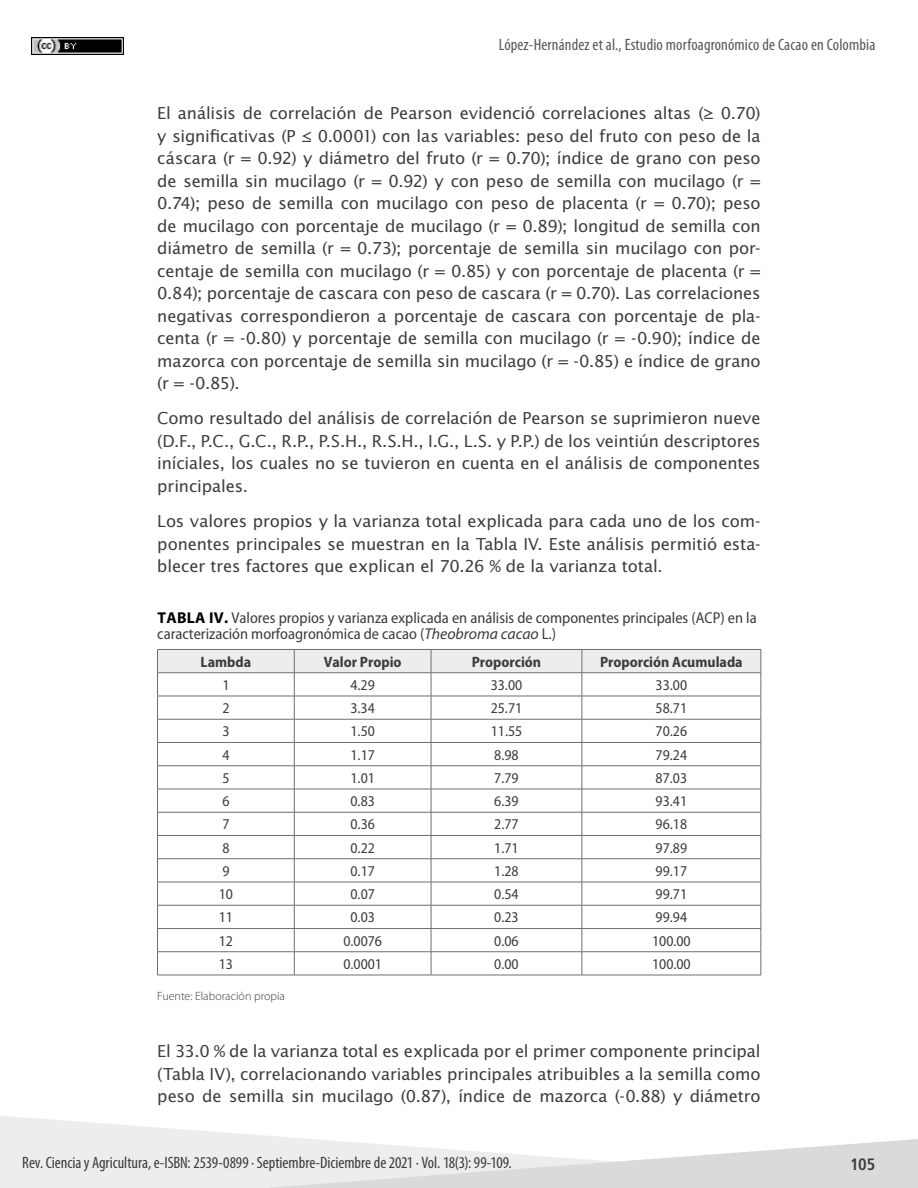
<style>
.page{position:relative;width:918px;height:1188px;background:#fff}
.page>*{position:absolute;margin:0;border:0;box-sizing:border-box;transform-origin:0 0}
.t1{font:16.5px/22.5px "Lucida Sans Std";letter-spacing:-.01em;color:#3c3c3b;text-align:justify}
.t2{font:condensed 16.5px "Myriad Pro";letter-spacing:-.005em;color:#3c3c3b}
.t3{font:condensed 16.5px "Myriad Pro";letter-spacing:.01em;color:#575756}
.t4{font:700 condensed 16.5px "Frutiger LT Std";color:#3c3c3b}
.t5{font:semi-condensed 15.75px/16.5px "Myriad Pro";color:#3c3c3b}
.t6{font:semi-condensed 15px "Myriad Pro";color:#3c3c3b}
.t7{font:700 semi-condensed 15px "Myriad Pro";color:#3c3c3b}
.t8{font:300 12px "Myriad Pro";color:#3c3c3b}
.s1{font-weight:700;font-stretch:normal;color:#000}
.s2{font-style:italic;font-stretch:normal}
</style>
<div class="page">
<img style="left:31px;top:38px;width:92px;height:17px">
<svg style="left:0;top:1116px;width:305px;height:72px;fill:#ededed"></svg>
<svg style="left:269px;top:1139px;width:649px;height:49px"></svg>
<svg style="left:157px;top:649px;width:605px;height:326px"></svg>
<hr style="left:157px;top:975px;width:137px;height:1px;background:#706f6f">
<hr style="left:294px;top:975px;width:137px;height:1px;background:#706f6f">
<hr style="left:431px;top:975px;width:151px;height:1px;background:#706f6f">
<hr style="left:582px;top:975px;width:179px;height:1px;background:#706f6f">
<p class="t3" style="left:499px;top:35px;width:378px">López-Hernández et al., Estudio morfoagronómico de Cacao en Colombia</p>
<p class="t1" style="left:157px;top:102px;width:605px">El análisis de correlación de Pearson evidenció correlaciones altas (≥ 0.70) y significativas (P ≤ 0.0001) con las variables: peso del fruto con peso de la cáscara (r = 0.92) y diámetro del fruto (r = 0.70); índice de grano con peso de semilla sin mucilago (r = 0.92) y con peso de semilla con mucilago (r = 0.74); peso de semilla con mucilago con peso de placenta (r = 0.70); peso de mucilago con porcentaje de mucilago (r = 0.89); longitud de semilla con diámetro de semilla (r = 0.73); porcentaje de semilla sin mucilago con por&shy;centaje de semilla con mucilago (r = 0.85) y con porcentaje de placenta (r = 0.84); porcentaje de cascara con peso de cascara (r = 0.70). Las correlaciones negativas correspondieron a porcentaje de cascara con porcentaje de pla&shy;centa (r = -0.80) y porcentaje de semilla con mucilago (r = -0.90); índice de mazorca con porcentaje de semilla sin mucilago (r = -0.85) e índice de grano (r = -0.85).</p>
<p class="t1" style="left:157px;top:407px;width:605px">Como resultado del análisis de correlación de Pearson se suprimieron nueve (D.F., P.C., G.C., R.P., P.S.H., R.S.H., I.G., L.S. y P.P.) de los veintiún descriptores iníciales, los cuales no se tuvieron en cuenta en el análisis de componentes principales.</p>
<p class="t1" style="left:157px;top:510px;width:605px">Los valores propios y la varianza total explicada para cada uno de los com&shy;ponentes principales se muestran en la Tabla IV. Este análisis permitió esta&shy;blecer tres factores que explican el 70.26 % de la varianza total.</p>
<p class="t5" style="left:157px;top:609px;width:601px"><span class="s1">TABLA IV.</span> Valores propios y varianza explicada en análisis de componentes principales (ACP) en la caracterización morfoagronómica de cacao (<span class="s2">Theobroma cacao</span> L.)</p>
<p class="t7" style="left:201px;top:653px;width:52px">Lambda</p>
<p class="t7" style="left:324px;top:653px;width:79px">Valor Propio</p>
<p class="t7" style="left:472px;top:653px;width:71px">Proporción</p>
<p class="t7" style="left:600px;top:653px;width:144px">Proporción Acumulada</p>
<p class="t6" style="left:222px;top:677px;width:9px">1</p>
<p class="t6" style="left:350px;top:677px;width:26px">4.29</p>
<p class="t6" style="left:491px;top:677px;width:33px">33.00</p>
<p class="t6" style="left:656px;top:677px;width:33px">33.00</p>
<p class="t6" style="left:222px;top:700px;width:9px">2</p>
<p class="t6" style="left:350px;top:700px;width:26px">3.34</p>
<p class="t6" style="left:491px;top:700px;width:33px">25.71</p>
<p class="t6" style="left:656px;top:700px;width:33px">58.71</p>
<p class="t6" style="left:222px;top:723px;width:9px">3</p>
<p class="t6" style="left:351px;top:723px;width:26px">1.50</p>
<p class="t6" style="left:491px;top:723px;width:33px">11.55</p>
<p class="t6" style="left:656px;top:723px;width:33px">70.26</p>
<p class="t6" style="left:222px;top:747px;width:9px">4</p>
<p class="t6" style="left:351px;top:747px;width:26px">1.17</p>
<p class="t6" style="left:494px;top:747px;width:26px">8.98</p>
<p class="t6" style="left:656px;top:747px;width:33px">79.24</p>
<p class="t6" style="left:222px;top:770px;width:9px">5</p>
<p class="t6" style="left:351px;top:770px;width:26px">1.01</p>
<p class="t6" style="left:494px;top:770px;width:26px">7.79</p>
<p class="t6" style="left:656px;top:770px;width:33px">87.03</p>
<p class="t6" style="left:222px;top:793px;width:9px">6</p>
<p class="t6" style="left:351px;top:793px;width:26px">0.83</p>
<p class="t6" style="left:494px;top:793px;width:26px">6.39</p>
<p class="t6" style="left:656px;top:793px;width:33px">93.41</p>
<p class="t6" style="left:222px;top:816px;width:9px">7</p>
<p class="t6" style="left:351px;top:816px;width:26px">0.36</p>
<p class="t6" style="left:494px;top:816px;width:26px">2.77</p>
<p class="t6" style="left:656px;top:816px;width:33px">96.18</p>
<p class="t6" style="left:222px;top:840px;width:9px">8</p>
<p class="t6" style="left:351px;top:840px;width:26px">0.22</p>
<p class="t6" style="left:494px;top:840px;width:26px">1.71</p>
<p class="t6" style="left:656px;top:840px;width:33px">97.89</p>
<p class="t6" style="left:222px;top:863px;width:9px">9</p>
<p class="t6" style="left:351px;top:863px;width:26px">0.17</p>
<p class="t6" style="left:494px;top:863px;width:26px">1.28</p>
<p class="t6" style="left:656px;top:863px;width:33px">99.17</p>
<p class="t6" style="left:219px;top:886px;width:16px">10</p>
<p class="t6" style="left:351px;top:886px;width:26px">0.07</p>
<p class="t6" style="left:494px;top:886px;width:26px">0.54</p>
<p class="t6" style="left:656px;top:886px;width:33px">99.71</p>
<p class="t6" style="left:219px;top:909px;width:16px">11</p>
<p class="t6" style="left:351px;top:909px;width:26px">0.03</p>
<p class="t6" style="left:494px;top:909px;width:26px">0.23</p>
<p class="t6" style="left:656px;top:909px;width:33px">99.94</p>
<p class="t6" style="left:219px;top:933px;width:16px">12</p>
<p class="t6" style="left:343px;top:933px;width:40px">0.0076</p>
<p class="t6" style="left:494px;top:933px;width:26px">0.06</p>
<p class="t6" style="left:652px;top:933px;width:40px">100.00</p>
<p class="t6" style="left:219px;top:956px;width:16px">13</p>
<p class="t6" style="left:343px;top:956px;width:40px">0.0001</p>
<p class="t6" style="left:494px;top:956px;width:26px">0.00</p>
<p class="t6" style="left:652px;top:956px;width:40px">100.00</p>
<p class="t8" style="left:157px;top:989px;width:129px">Fuente: Elaboración propia</p>
<p class="t1" style="left:157px;top:1041px;width:605px">El 33.0 % de la varianza total es explicada por el primer componente principal (Tabla IV), correlacionando variables principales atribuibles a la semilla como peso de semilla sin mucilago (0.87), índice de mazorca (-0.88) y diámetro</p>
<p class="t2" style="left:22px;top:1153px;width:491px">Rev. Ciencia y Agricultura, e-ISBN: 2539-0899 ∙ Septiembre-Diciembre de 2021 ∙ Vol. 18(3): 99-109.</p>
<p class="t4" style="left:850px;top:1154px;width:27px">105</p>
</div>
